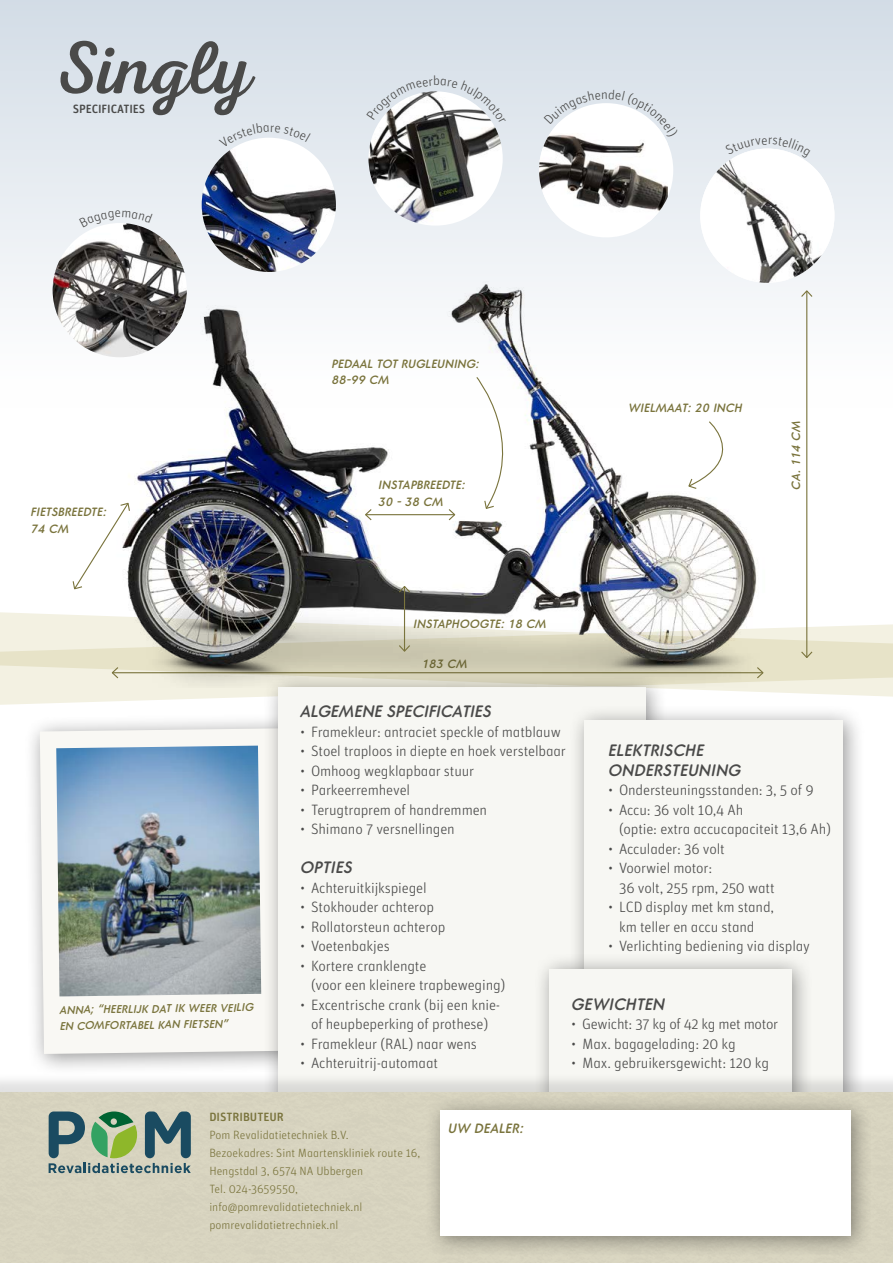
<style>
.page{position:relative;width:893px;height:1263px;background:#fff}
.page>*{position:absolute;margin:0;border:0;box-sizing:border-box;transform-origin:0 0}
.t1{font:75px "Nexa Script";color:#4a4a49}
.t2{font:italic 500 16.5px/19.5px "Core Sans GS55";color:#4a4a49}
.t3{font:300 15px/19.5px "Unit Rounded At";letter-spacing:-.01em;color:#4a4a49}
.t4{font:italic 500 13.5px "Core Sans GS55";color:#7a743d}
.t5{font:300 13.5px "Unit Rounded At";color:#4a4a49}
.t6{font:300 12px/18px "Unit Rounded At";color:#7a743d}
.t7{font:italic 500 12px/16.5px "Core Sans GS55";color:#7a743d}
.t8{font:500 12px "Unit Rounded At";letter-spacing:-.01em;color:#4a4a49}
.t9{font:500 12px "Unit Rounded At";color:#7a743d}
.t10{font:italic 500 11.25px/16px "Core Sans GS55";color:#7a743d}
</style>
<div class="page">
<svg style="left:0;top:698px;width:211px;height:7px"></svg>
<svg style="left:0;top:612px;width:893px;height:86px;fill:#f3f1e2"></svg>
<div style="left:24px;top:712px;width:295px;height:364px;background:#000;opacity:.41"></div>
<svg style="left:40px;top:728px;width:222px;height:326px;fill:#f9f8f4"></svg>
<img style="left:56px;top:746px;width:205px;height:250px">
<div style="left:262px;top:671px;width:406px;height:496px;background:#000;opacity:.41"></div>
<div style="left:278px;top:687px;width:367px;height:458px;background:#f7f7f3"></div>
<div style="left:0;top:0;width:893px;height:407px;background:linear-gradient(to bottom,#d3dce6,#fff)"></div>
<div style="left:568px;top:704px;width:297px;height:440px;background:#000;opacity:.41"></div>
<div style="left:584px;top:720px;width:259px;height:403px;background:#f7f7f3"></div>
<div style="left:533px;top:952px;width:280px;height:285px;background:#000;opacity:.41"></div>
<div style="left:549px;top:969px;width:242px;height:246px;background:#f7f7f3"></div>
<div style="left:0;top:1072px;width:893px;height:191px;background:#000;opacity:.12"></div>
<div style="left:0;top:1092px;width:893px;height:171px;background:#d7d3bf"></div>
<svg style="left:49px;top:1111px;width:142px;height:62px;background:#839d8c"></svg>
<div style="left:424px;top:1094px;width:449px;height:164px;background:#000;opacity:.41"></div>
<div style="left:440px;top:1110px;width:411px;height:126px;background:#fff"></div>
<img style="left:539px;top:122px;width:129px;height:75px">
<img style="left:368px;top:91px;width:135px;height:135px;border-radius:67px">
<img style="left:202px;top:138px;width:134px;height:134px;border-radius:67px">
<img style="left:700px;top:149px;width:134px;height:134px;border-radius:67px">
<img style="left:20px;top:197px;width:844px;height:490px">
<img style="left:127px;top:568px;width:630px;height:99px">
<hr style="left:404px;top:586px;width:1px;height:65px;background:#7a743d">
<svg style="left:398px;top:644px;width:13px;height:9px"></svg>
<svg style="left:398px;top:585px;width:13px;height:9px"></svg>
<svg style="left:79px;top:211px;width:74px;height:16px"></svg>
<svg style="left:544px;top:89px;width:135px;height:49px"></svg>
<svg style="left:367px;top:79px;width:66px;height:41px"></svg>
<svg style="left:441px;top:79px;width:65px;height:45px"></svg>
<svg style="left:219px;top:123px;width:92px;height:25px"></svg>
<svg style="left:725px;top:137px;width:85px;height:22px"></svg>
<h1 class="t1" style="left:54px;top:33px;width:200px">Singly</h1>
<p class="t8" style="left:73px;top:101px;width:74px">SPECIFICATIES</p>
<p class="t5" style="left:433px;top:75px;width:9px">b</p>
<p class="t7" style="left:31px;top:504px;width:77px">FIETSBREEDTE:<br>74 CM</p>
<p class="t10" style="left:60px;top:1002px;width:196px;rotate:-1deg">ANNA; “HEERLIJK DAT IK WEER VEILIG<br>EN COMFORTABEL KAN FIETSEN”</p>
<p class="t7" style="left:332px;top:356px;width:149px">PEDAAL TOT RUGLEUNING:<br>88-99 CM</p>
<p class="t7" style="left:379px;top:477px;width:88px">INSTAPBREEDTE:</p>
<p class="t7" style="left:379px;top:493px;width:66px">30 - 38 CM</p>
<p class="t7" style="left:414px;top:616px;width:134px">INSTAPHOOGTE: 18 CM</p>
<p class="t7" style="left:422px;top:656px;width:47px">183 CM</p>
<p class="t7" style="left:629px;top:400px;width:115px">WIELMAAT: 20 INCH</p>
<p class="t7" style="left:788px;top:490px;width:71px;rotate:-90deg">CA. 114 CM</p>
<p class="t2" style="left:300px;top:702px;width:193px">ALGEMENE SPECIFICATIES</p>
<p class="t3" style="left:300px;top:723px;width:262px">• Framekleur: antraciet speckle of matblauw</p>
<p class="t3" style="left:300px;top:742px;width:267px">• Stoel traploos in diepte en hoek verstelbaar</p>
<p class="t3" style="left:300px;top:762px;width:175px">• Omhoog wegklapbaar stuur</p>
<p class="t3" style="left:300px;top:781px;width:111px">• Parkeerremhevel</p>
<p class="t3" style="left:300px;top:801px;width:188px">• Terugtraprem of handremmen</p>
<p class="t3" style="left:300px;top:820px;width:156px">• Shimano 7 versnellingen</p>
<p class="t2" style="left:300px;top:858px;width:54px">OPTIES</p>
<p class="t3" style="left:300px;top:879px;width:128px">• Achteruitkijkspiegel</p>
<p class="t3" style="left:300px;top:898px;width:135px">• Stokhouder achterop</p>
<p class="t3" style="left:300px;top:918px;width:146px">• Rollatorsteun achterop</p>
<p class="t3" style="left:300px;top:937px;width:91px">• Voetenbakjes</p>
<p class="t3" style="left:311px;top:957px;width:196px;text-indent:-11px">• Kortere cranklengte<br>(voor een kleinere trapbeweging)</p>
<p class="t3" style="left:300px;top:996px;width:201px;text-align:center">• Excentrische crank (bij een knie&shy;of heupbeperking of prothese)</p>
<p class="t3" style="left:300px;top:1035px;width:178px">• Framekleur (RAL) naar wens</p>
<p class="t3" style="left:300px;top:1054px;width:139px">• Achteruitrij-automaat</p>
<p class="t2" style="left:608px;top:741px;width:134px">ELEKTRISCHE<br>ONDERSTEUNING</p>
<p class="t3" style="left:608px;top:781px;width:207px">• Ondersteuningsstanden: 3, 5 of 9</p>
<p class="t3" style="left:619px;top:801px;width:214px;text-indent:-11px">• Accu: 36 volt 10,4 Ah<br>(optie: extra accucapaciteit 13,6 Ah)</p>
<p class="t3" style="left:608px;top:840px;width:118px">• Acculader: 36 volt</p>
<p class="t3" style="left:619px;top:859px;width:157px;text-indent:-11px">• Voorwiel motor:<br>36 volt, 255 rpm, 250 watt</p>
<p class="t3" style="left:608px;top:898px;width:167px;text-align:center">• LCD display met km stand, km teller en accu stand</p>
<p class="t3" style="left:608px;top:937px;width:203px">• Verlichting bediening via display</p>
<p class="t2" style="left:571px;top:994px;width:95px">GEWICHTEN</p>
<p class="t3" style="left:571px;top:1015px;width:208px">• Gewicht: 37 kg of 42 kg met motor</p>
<p class="t3" style="left:571px;top:1035px;width:166px">• Max. bagagelading: 20 kg</p>
<p class="t3" style="left:571px;top:1054px;width:199px">• Max. gebruikersgewicht: 120 kg</p>
<p class="t9" style="left:209px;top:1110px;width:76px">DISTRIBUTEUR</p>
<p class="t6" style="left:209px;top:1127px;width:212px">Pom Revalidatietechniek B.V.<br>Bezoekadres: Sint Maartenskliniek route 16,<br>Hengstdal 3, 6574 NA Ubbergen<br>Tel. 024-3659550, info@pomrevalidatietechniek.nl pomrevalidatietrechniek.nl</p>
<p class="t4" style="left:448px;top:1122px;width:77px">UW DEALER:</p>
</div>
